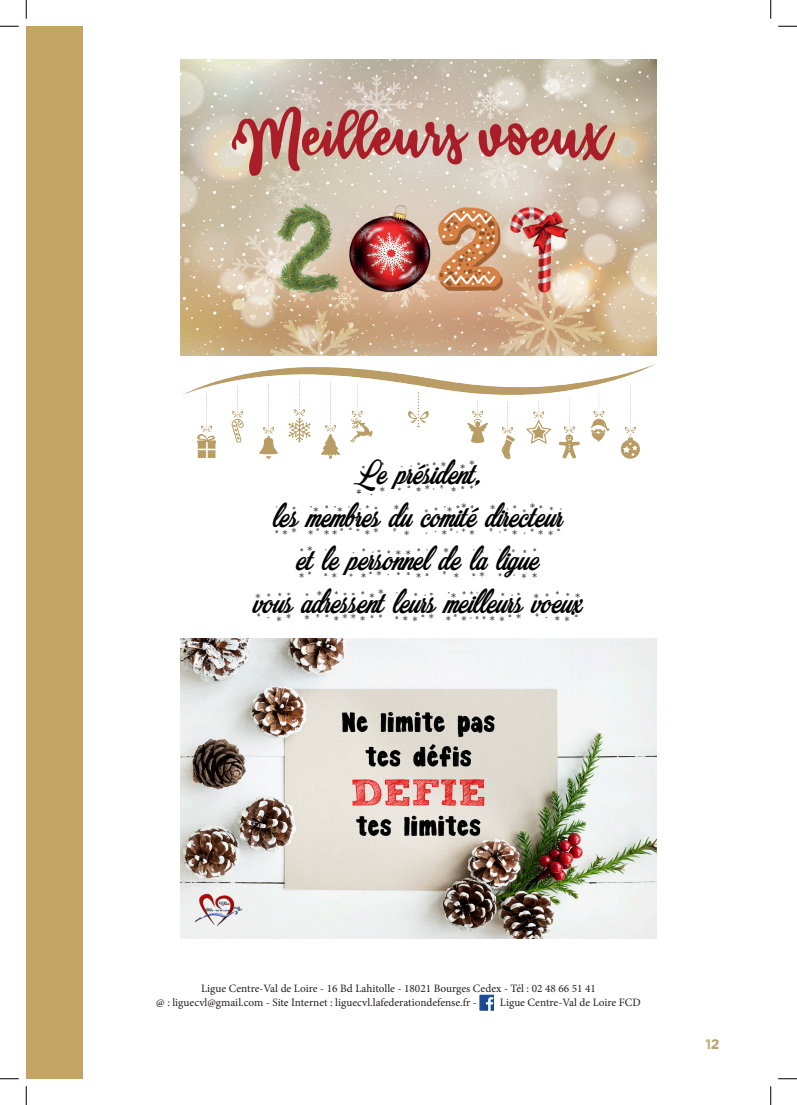
<style>
.page{position:relative;width:797px;height:1105px;background:#fff}
.page>*{position:absolute;margin:0;border:0;box-sizing:border-box;transform-origin:0 0}
.t1{font:35.62px/42.8px "Merry Christmas Flake";color:#000;text-align:center}
.t2{font:13.75px "Wicked Grit";color:#ba9d65}
.t3{font:11.25px "Minion Pro";color:#231f20}
</style>
<div class="page">
<img style="left:479px;top:995px;width:14px;height:15px">
<div style="left:26px;top:26px;width:57px;height:1053px;background:#c4a463"></div>
<img style="left:180px;top:60px;width:476px;height:400px">
<img style="left:180px;top:638px;width:476px;height:301px">
<img style="left:192px;top:892px;width:52px;height:36px">
<svg style="left:0;top:25px;width:19px;height:2px"></svg>
<svg style="left:778px;top:25px;width:19px;height:2px"></svg>
<svg style="left:0;top:1078px;width:19px;height:1px"></svg>
<svg style="left:778px;top:1078px;width:19px;height:1px"></svg>
<svg style="left:25px;top:0;width:2px;height:19px"></svg>
<svg style="left:25px;top:1086px;width:2px;height:19px"></svg>
<svg style="left:770px;top:0;width:1px;height:19px"></svg>
<svg style="left:770px;top:1086px;width:1px;height:19px"></svg>
<p class="t1" style="left:254px;top:452px;width:330px">Le président,<br>les membres du comité directeur<br>et le personnel de la ligue<br>vous adressent leurs meilleurs voeux</p>
<p class="t3" style="left:201px;top:981px;width:396px">Ligue Centre-Val de Loire - 16 Bd Lahitolle - 18021 Bourges Cedex - Tél : 02 48 66 51 41</p>
<p class="t3" style="left:156px;top:995px;width:322px">@ : liguecvl@gmail.com - Site Internet : liguecvl.lafederationdefense.fr -</p>
<p class="t3" style="left:500px;top:995px;width:142px">Ligue Centre-Val de Loire FCD</p>
<p class="t2" style="left:705px;top:1036px;width:16px">12</p>
</div>
